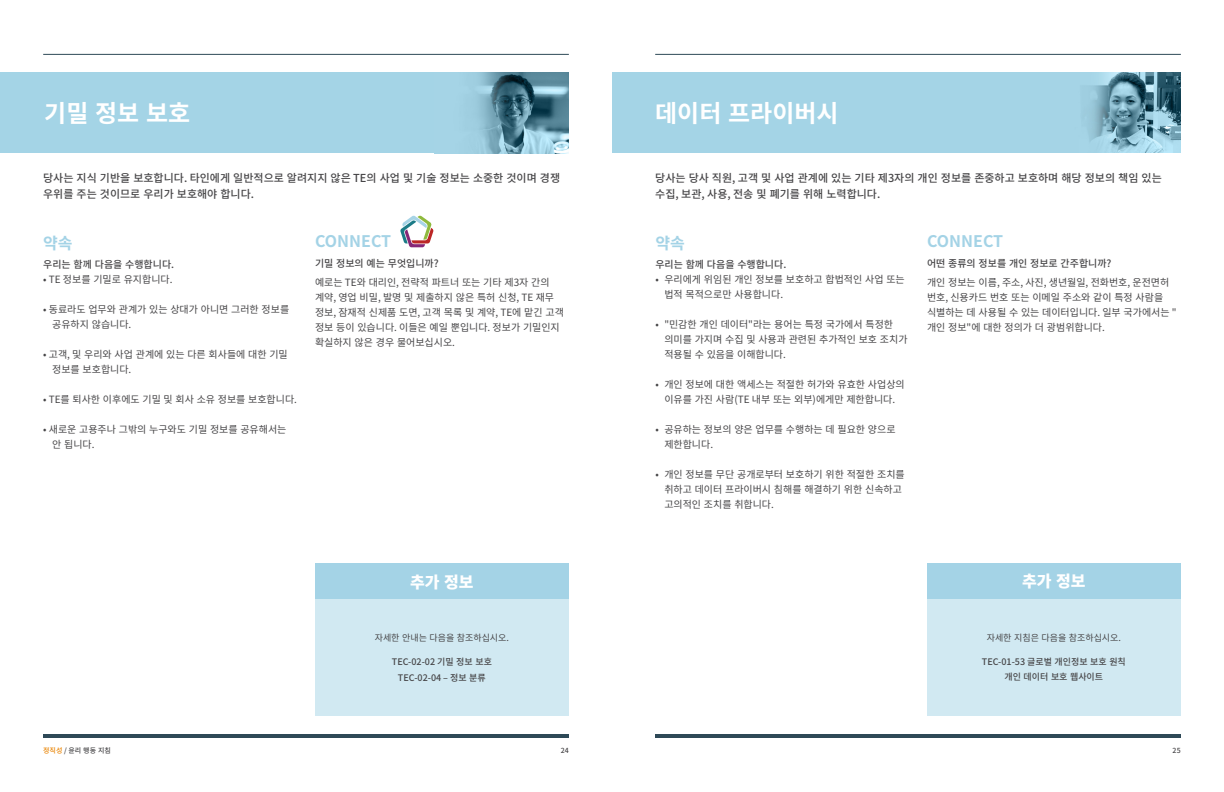
<style>
.page{position:relative;width:1224px;height:792px;background:#fff}
.page>*{position:absolute;margin:0;border:0;box-sizing:border-box;transform-origin:0 0}
.t1{font:700 24px "Noto Sans CJ Kkr";color:#fff}
.t2{font:700 16px "Noto Sans CJ Kkr";color:#a4d3e6}
.t3{font:900 16px "Noto Sans CJ Kkr";color:#fff}
.t4{font:500 11px/16px "Noto Sans CJ Kkr";color:#464547}
.t5{font:10px/15px "Noto Sans CJ Kkr";color:#464547}
.t6{font:500 10px "Noto Sans CJ Kkr";color:#464547}
.t7{font:500 9px/16px "Noto Sans CJ Kkr";color:#464547;text-align:center}
.t8{font:9px "Noto Sans CJ Kkr";color:#464547}
.t9{font:500 7px "Noto Sans CJ Kkr";letter-spacing:.005em;color:#464547}
.s1{color:#e98300}
</style>
<div class="page">
<hr style="left:655px;top:734px;width:526px;height:4px;background:#2e4957">
<hr style="left:655px;top:54px;width:526px;height:1px;background:#2e4957">
<hr style="left:43px;top:734px;width:526px;height:4px;background:#2e4957">
<hr style="left:43px;top:54px;width:526px;height:1px;background:#2e4957">
<div style="left:612px;top:72px;width:569px;height:81px;background:#a4d4e6"></div>
<img style="left:1088px;top:72px;width:93px;height:81px">
<div style="left:0;top:72px;width:569px;height:81px;background:#a4d4e6"></div>
<img style="left:476px;top:72px;width:93px;height:81px">
<div style="left:927px;top:599px;width:254px;height:117px;background:#d1e9f2"></div>
<div style="left:927px;top:564px;width:254px;height:35px;background:#a4d3e6"></div>
<div style="left:315px;top:599px;width:254px;height:117px;background:#d1e9f2"></div>
<div style="left:315px;top:564px;width:254px;height:35px;background:#a4d3e6"></div>
<svg style="left:400px;top:216px;width:34px;height:31px"></svg>
<h1 class="t1" style="left:44px;top:100px;width:147px">기밀 정보 보호</h1>
<p class="t4" style="left:43px;top:171px;width:518px">당사는 지식 기반을 보호합니다. 타인에게 일반적으로 알려지지 않은 TE의 사업 및 기술 정보는 소중한 것이며 경쟁 우위를 주는 것이므로 우리가 보호해야 합니다.</p>
<h2 class="t2" style="left:315px;top:232px;width:78px">CONNECT</h2>
<p class="t6" style="left:315px;top:257px;width:125px">기밀 정보의 예는 무엇입니까?</p>
<p class="t5" style="left:315px;top:275px;width:250px">예로는 TE와 대리인, 전략적 파트너 또는 기타 제3자 간의 계약, 영업 비밀, 발명 및 제출하지 않은 특허 신청, TE 재무 정보, 잠재적 신제품 도면, 고객 목록 및 계약, TE에 맡긴 고객 정보 등이 있습니다. 이들은 예일 뿐입니다. 정보가 기밀인지 확실하지 않은 경우 물어보십시오.</p>
<h2 class="t2" style="left:43px;top:234px;width:31px">약속</h2>
<p class="t6" style="left:43px;top:259px;width:132px">우리는 함께 다음을 수행합니다.</p>
<p class="t5" style="left:43px;top:272px;width:131px">• TE 정보를 기밀로 유지합니다.</p>
<p class="t5" style="left:52px;top:302px;width:239px;text-indent:-9px">• 동료라도 업무와 관계가 있는 상대가 아니면 그러한 정보를 공유하지 않습니다.</p>
<p class="t5" style="left:52px;top:347px;width:237px;text-indent:-9px">• 고객, 및 우리와 사업 관계에 있는 다른 회사들에 대한 기밀 정보를 보호합니다.</p>
<p class="t5" style="left:43px;top:392px;width:255px">• TE를 퇴사한 이후에도 기밀 및 회사 소유 정보를 보호합니다.</p>
<p class="t5" style="left:52px;top:422px;width:236px;text-indent:-9px">• 새로운 고용주나 그밖의 누구와도 기밀 정보를 공유해서는 안 됩니다.</p>
<h1 class="t1" style="left:655px;top:100px;width:185px">데이터 프라이버시</h1>
<p class="t4" style="left:655px;top:171px;width:508px">당사는 당사 직원, 고객 및 사업 관계에 있는 기타 제3자의 개인 정보를 존중하고 보호하며 해당 정보의 책임 있는 수집, 보관, 사용, 전송 및 폐기를 위해 노력합니다.</p>
<h2 class="t2" style="left:655px;top:234px;width:31px">약속</h2>
<p class="t6" style="left:655px;top:259px;width:132px">우리는 함께 다음을 수행합니다.</p>
<p class="t5" style="left:664px;top:272px;width:242px;text-indent:-9px">• 우리에게 위임된 개인 정보를 보호하고 합법적인 사업 또는 법적 목적으로만 사용합니다.</p>
<p class="t5" style="left:664px;top:317px;width:245px;text-indent:-9px">• "민감한 개인 데이터"라는 용어는 특정 국가에서 특정한 의미를 가지며 수집 및 사용과 관련된 추가적인 보호 조치가 적용될 수 있음을 이해합니다.</p>
<p class="t5" style="left:655px;top:377px;width:251px;text-align:center">• 개인 정보에 대한 액세스는 적절한 허가와 유효한 사업상의 이유를 가진 사람(TE 내부 또는 외부)에게만 제한합니다.</p>
<p class="t5" style="left:664px;top:422px;width:233px;text-indent:-9px">• 공유하는 정보의 양은 업무를 수행하는 데 필요한 양으로 제한합니다.</p>
<p class="t5" style="left:664px;top:467px;width:242px;text-indent:-9px">• 개인 정보를 무단 공개로부터 보호하기 위한 적절한 조치를 취하고 데이터 프라이버시 침해를 해결하기 위한 신속하고 고의적인 조치를 취합니다.</p>
<h2 class="t2" style="left:927px;top:232px;width:78px">CONNECT</h2>
<p class="t6" style="left:927px;top:258px;width:186px">어떤 종류의 정보를 개인 정보로 간주합니까?</p>
<p class="t5" style="left:927px;top:275px;width:251px">개인 정보는 이름, 주소, 사진, 생년월일, 전화번호, 운전면허 번호, 신용카드 번호 또는 이메일 주소와 같이 특정 사람을 식별하는 데 사용될 수 있는 데이터입니다. 일부 국가에서는 " 개인 정보"에 대한 정의가 더 광범위합니다.</p>
<h2 class="t3" style="left:410px;top:573px;width:65px">추가 정보</h2>
<h2 class="t3" style="left:1022px;top:573px;width:65px">추가 정보</h2>
<p class="t8" style="left:375px;top:632px;width:136px">자세한 안내는 다음을 참조하십시오.</p>
<p class="t7" style="left:392px;top:654px;width:102px">TEC-02-02 기밀 정보 보호<br>TEC-02-04 – 정보 분류</p>
<p class="t8" style="left:987px;top:633px;width:136px">자세한 지침은 다음을 참조하십시오.</p>
<p class="t7" style="left:982px;top:655px;width:146px;line-height:14.5px">TEC-01-53 글로벌 개인정보 보호 원칙 개인 데이터 보호 웹사이트</p>
<p class="t9" style="left:43px;top:746px;width:69px"><span class="s1">정직성</span> / 윤리 행동 지침</p>
<p class="t9" style="left:561px;top:746px;width:10px">24</p>
<p class="t9" style="left:1173px;top:746px;width:10px">25</p>
</div>
